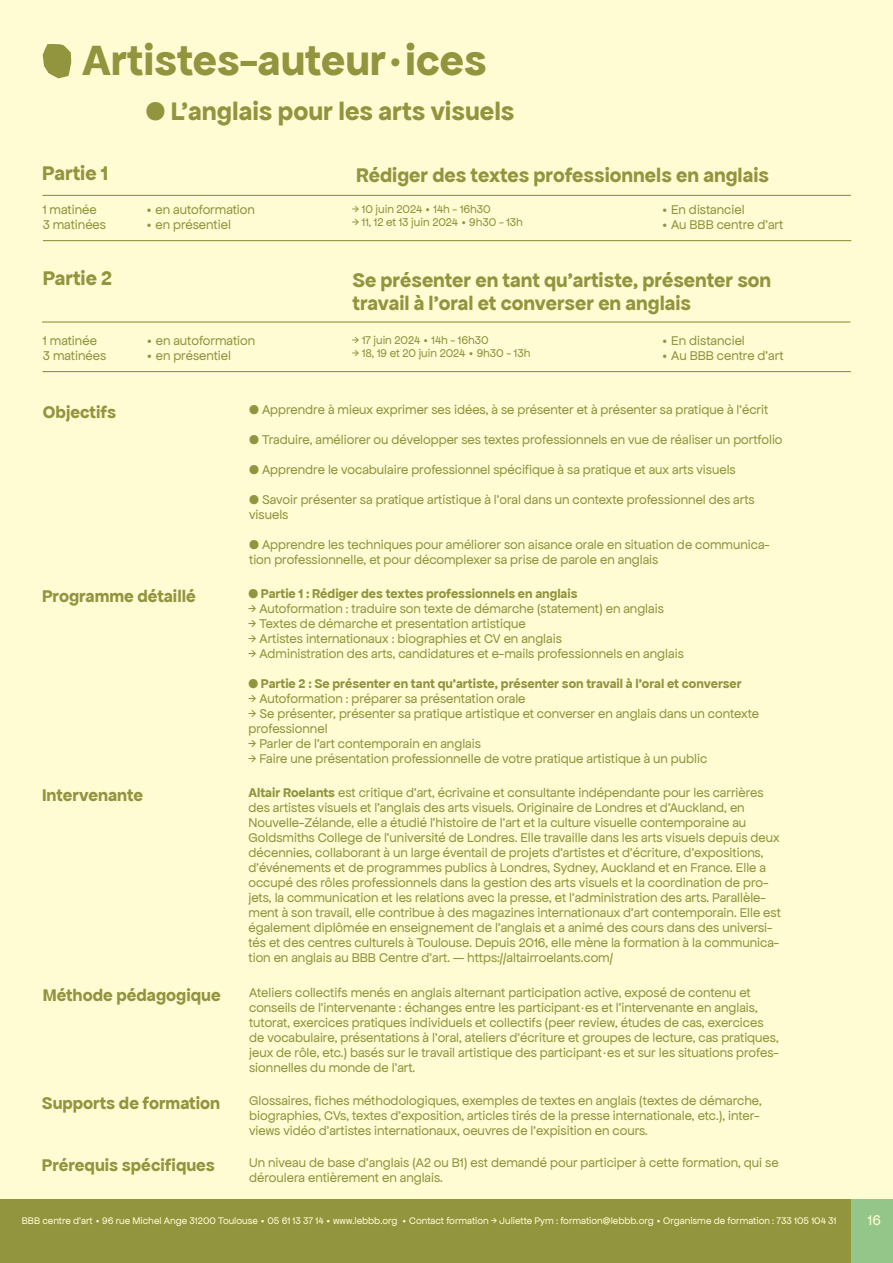
<style>
.page{position:relative;width:893px;height:1263px;background:#fffcd4}
.page>*{position:absolute;margin:0;border:0;box-sizing:border-box;transform-origin:0 0}
.t1{font:700 45px "Apfel Grotezk";color:#93943e}
.t2{font:700 27px "Apfel Grotezk";color:#93943e}
.t3{font:700 21px/22.5px "Apfel Grotezk";color:#93943e}
.t4{font:700 18px "Apfel Grotezk";color:#93943e}
.t5{font:15px "Apfel Grotezk";color:#fffcd4}
.t6{font:13.5px/15px "Apfel Grotezk";color:#93943e}
.t7{font:700 13.5px "Apfel Grotezk";color:#93943e}
.t8{font:12px "Apfel Grotezk";color:#93943e}
.t9{font:10.2px "Apfel Grotezk";color:#fffcd4}
.s1{font-weight:700}
</style>
<div class="page">
<div style="left:850px;top:1199px;width:43px;height:64px;background:#94c689"></div>
<div style="left:0;top:1199px;width:850px;height:64px;background:#93943e"></div>
<svg style="left:43px;top:44px;width:28px;height:34px"></svg>
<hr style="left:43px;top:240px;width:808px;height:1px;background:#93943e">
<hr style="left:42px;top:195px;width:809px;height:1px;background:#93943e">
<hr style="left:42px;top:371px;width:809px;height:1px;background:#93943e">
<hr style="left:42px;top:321px;width:808px;height:2px;background:#93943e">
<h1 class="t1" style="left:82px;top:35px;width:406px">Artistes-auteur·ices</h1>
<h3 class="t3" style="left:42px;top:162px;width:67px">Partie 1</h3>
<p class="t6" style="left:43px;top:202px;width:65px">1 matinée<br>3 matinées</p>
<h2 class="t2" style="left:146px;top:96px;width:370px">● L'anglais pour les arts visuels</h2>
<p class="t6" style="left:146px;top:202px;width:111px">• en autoformation</p>
<p class="t6" style="left:146px;top:217px;width:87px">• en présentiel</p>
<h3 class="t3" style="left:356px;top:164px;width:414px">Rédiger des textes professionnels en anglais</h3>
<p class="t8" style="left:352px;top:203px;width:140px">→ 10 juin 2024 • 14h - 16h30</p>
<p class="t8" style="left:352px;top:216px;width:172px">→ 11, 12 et 13 juin 2024 • 9h30 - 13h</p>
<p class="t6" style="left:661px;top:202px;width:85px">• En distanciel</p>
<p class="t6" style="left:661px;top:217px;width:123px">• Au BBB centre d’art</p>
<h3 class="t3" style="left:43px;top:267px;width:71px">Partie 2</h3>
<h3 class="t3" style="left:352px;top:269px;width:420px">Se présenter en tant qu’artiste, présenter son travail à l’oral et converser en anglais</h3>
<p class="t6" style="left:43px;top:333px;width:65px">1 matinée<br>3 matinées</p>
<p class="t6" style="left:146px;top:333px;width:111px">• en autoformation</p>
<p class="t8" style="left:352px;top:334px;width:138px">→ 17 juin 2024 • 14h - 16h30</p>
<p class="t8" style="left:352px;top:347px;width:180px">→ 18, 19 et 20 juin 2024 • 9h30 - 13h</p>
<p class="t6" style="left:662px;top:333px;width:85px">• En distanciel</p>
<p class="t6" style="left:662px;top:348px;width:123px">• Au BBB centre d’art</p>
<p class="t6" style="left:146px;top:348px;width:87px">• en présentiel</p>
<h3 class="t4" style="left:43px;top:401px;width:75px">Objectifs</h3>
<h3 class="t4" style="left:42px;top:585px;width:155px">Programme détaillé</h3>
<h3 class="t4" style="left:42px;top:785px;width:103px">Intervenante</h3>
<h3 class="t4" style="left:43px;top:985px;width:179px">Méthode pédagogique</h3>
<h3 class="t4" style="left:42px;top:1093px;width:180px">Supports de formation</h3>
<p class="t6" style="left:249px;top:402px;width:521px">● Apprendre à mieux exprimer ses idées, à se présenter et à présenter sa pratique à l’écrit</p>
<p class="t6" style="left:249px;top:432px;width:535px">● Traduire, améliorer ou développer ses textes professionnels en vue de réaliser un portfolio</p>
<p class="t6" style="left:249px;top:462px;width:488px">● Apprendre le vocabulaire professionnel spécifique à sa pratique et aux arts visuels</p>
<p class="t6" style="left:249px;top:492px;width:507px">● Savoir présenter sa pratique artistique à l’oral dans un contexte professionnel des arts visuels</p>
<p class="t6" style="left:249px;top:537px;width:522px">● Apprendre les techniques pour améliorer son aisance orale en situation de communica&shy;tion professionnelle, et pour décomplexer sa prise de parole en anglais</p>
<p class="t7" style="left:249px;top:585px;width:331px">● Partie 1 : Rédiger des textes professionnels en anglais</p>
<p class="t6" style="left:249px;top:601px;width:417px">→ Autoformation : traduire son texte de démarche (statement) en anglais</p>
<p class="t6" style="left:249px;top:616px;width:279px">→ Textes de démarche et presentation artistique</p>
<p class="t6" style="left:249px;top:631px;width:315px">→ Artistes internationaux : biographies et CV en anglais</p>
<p class="t6" style="left:249px;top:646px;width:437px">→ Administration des arts, candidatures et e-mails professionnels en anglais</p>
<p class="t7" style="left:249px;top:675px;width:495px">● Partie 2 : Se présenter en tant qu'artiste, présenter son travail à l'oral et converser</p>
<p class="t6" style="left:249px;top:691px;width:278px">→ Autoformation : préparer sa présentation orale</p>
<p class="t6" style="left:249px;top:706px;width:512px">→ Se présenter, présenter sa pratique artistique et converser en anglais dans un contexte professionnel</p>
<p class="t6" style="left:249px;top:736px;width:234px">→ Parler de l'art contemporain en anglais</p>
<p class="t6" style="left:249px;top:751px;width:460px">→ Faire une présentation professionnelle de votre pratique artistique à un public</p>
<p class="t6" style="left:249px;top:785px;width:534px"><span class="s1">Altair Roelants</span> est critique d’art, écrivaine et consultante indépendante pour les carrières des artistes visuels et l’anglais des arts visuels. Originaire de Londres et d’Auckland, en Nouvelle-Zélande, elle a étudié l’histoire de l’art et la culture visuelle contemporaine au Goldsmiths College de l’université de Londres. Elle travaille dans les arts visuels depuis deux décennies, collaborant à un large éventail de projets d’artistes et d’écriture, d’expositions, d’événements et de programmes publics à Londres, Sydney, Auckland et en France. Elle a occupé des rôles professionnels dans la gestion des arts visuels et la coordination de pro&shy;jets, la communication et les relations avec la presse, et l’administration des arts. Parallèle&shy;ment à son travail, elle contribue à des magazines internationaux d’art contemporain. Elle est également diplômée en enseignement de l’anglais et a animé des cours dans des universi&shy;tés et des centres culturels à Toulouse. Depuis 2016, elle mène la formation à la communica&shy;tion en anglais au BBB Centre d’art. — https://altairroelants.com/</p>
<p class="t6" style="left:249px;top:985px;width:531px">Ateliers collectifs menés en anglais alternant participation active, exposé de contenu et conseils de l’intervenante : échanges entre les participant·es et l’intervenante en anglais, tutorat, exercices pratiques individuels et collectifs (peer review, études de cas, exercices de vocabulaire, présentations à l'oral, ateliers d'écriture et groupes de lecture, cas pratiques, jeux de rôle, etc.) basés sur le travail artistique des participant·es et sur les situations profes&shy;sionnelles du monde de l’art.</p>
<p class="t6" style="left:249px;top:1094px;width:514px">Glossaires, fiches méthodologiques, exemples de textes en anglais (textes de démarche, biographies, CVs, textes d’exposition, articles tirés de la presse internationale, etc.), inter&shy;views vidéo d'artistes internationaux, oeuvres de l'expisition en cours.</p>
<h3 class="t4" style="left:42px;top:1155px;width:175px">Prérequis spécifiques</h3>
<p class="t6" style="left:249px;top:1155px;width:531px">Un niveau de base d’anglais (A2 ou B1) est demandé pour participer à cette formation, qui se déroulera entièrement en anglais.</p>
<p class="t9" style="left:22px;top:1215px;width:816px">BBB centre d’art • 96 rue Michel Ange 31200 Toulouse • 05 61 13 37 14 • www.lebbb.org • Contact formation → Juliette Pym : formation@lebbb.org • Organisme de formation : 733 105 104 31</p>
<p class="t5" style="left:868px;top:1212px;width:14px">16</p>
</div>
